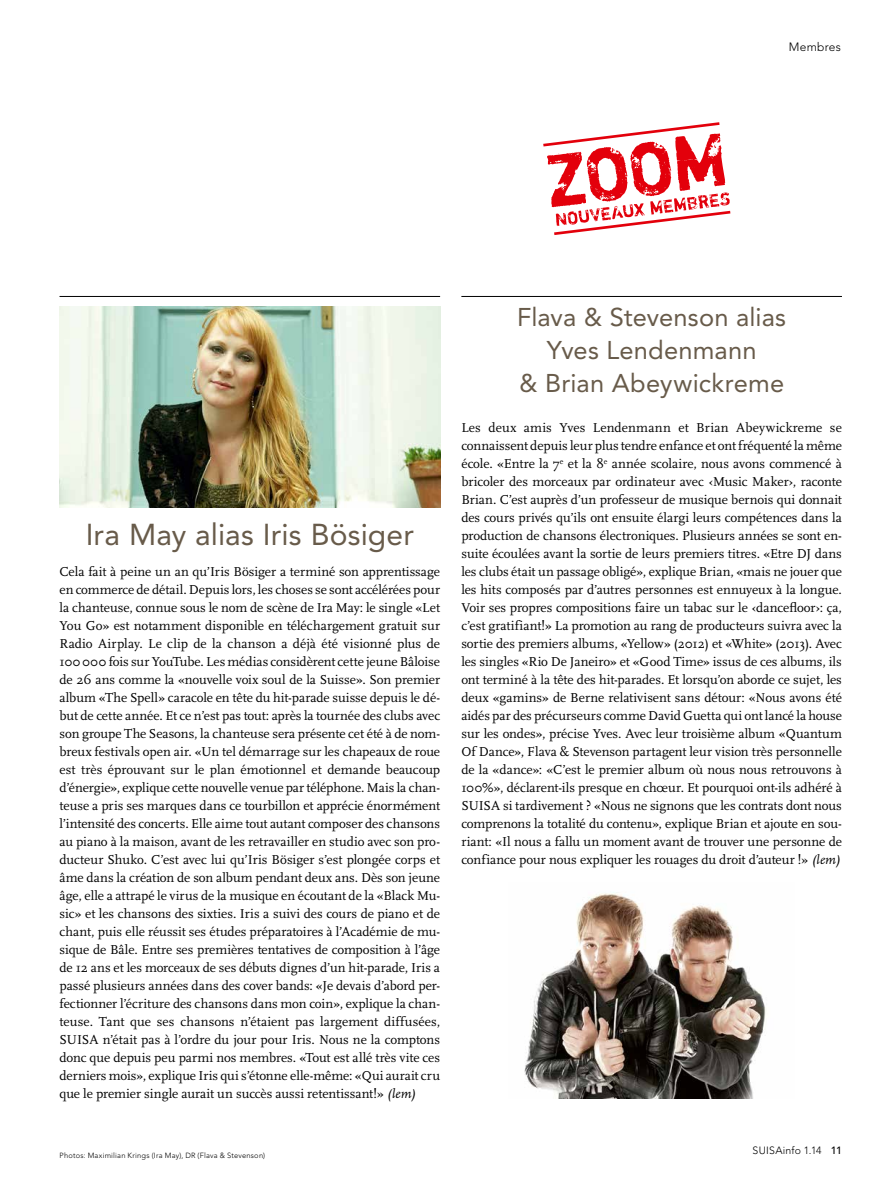
<style>
.page{position:relative;width:893px;height:1191px;background:#fff}
.page>*{position:absolute;margin:0;border:0;box-sizing:border-box;transform-origin:0 0}
.t1{font:30px "Avenir";letter-spacing:.005em;color:#685b4a}
.t2{font:25.5px/33px "Avenir";letter-spacing:.005em;color:#685b4a;text-align:center}
.t3{font:13.5px/18px "Scala";letter-spacing:-.01em;color:#000;text-align:justify}
.t4{font:300 12px "Avenir";letter-spacing:.02em;color:#000}
.t5{font:300 10.5px "Avenir";letter-spacing:.02em;color:#000}
.t6{font:300 7.5px "Avenir";letter-spacing:.025em;color:#000}
.s1{font-style:italic}
.s2{font-weight:500}
</style>
<div class="page">
<hr style="left:60px;top:296px;width:380px;height:1px;background:#000">
<hr style="left:461px;top:296px;width:381px;height:1px;background:#000">
<svg style="left:543px;top:122px;width:188px;height:113px"></svg>
<img style="left:524px;top:892px;width:242px;height:206px">
<img style="left:60px;top:306px;width:380px;height:201px">
<p class="t4" style="left:789px;top:39px;width:53px">Membres</p>
<h1 class="t1" style="left:86px;top:517px;width:330px">Ira May alias Iris Bösiger</h1>
<p class="t3" style="left:60px;top:563px;width:382px">Cela fait à peine un an qu’Iris Bösiger a terminé son apprentissage en commerce de détail. Depuis lors, les choses se sont accélérées pour la chanteuse, connue sous le nom de scène de Ira May: le single «Let You Go» est notamment disponible en téléchargement gratuit sur Radio Airplay. Le clip de la chanson a déjà été visionné plus de 100000 fois sur YouTube. Les médias considèrent cette jeune Bâloise de 26 ans comme la «nouvelle voix soul de la Suisse». Son premier album «The Spell» caracole en tête du hit-parade suisse depuis le dé&shy;but de cette année. Et ce n’est pas tout: après la tournée des clubs avec son groupe The Seasons, la chanteuse sera présente cet été à de nom&shy;breux festivals open air. «Un tel démarrage sur les chapeaux de roue est très éprouvant sur le plan émotionnel et demande beaucoup d’énergie», explique cette nouvelle venue par téléphone. Mais la chan&shy;teuse a pris ses marques dans ce tourbillon et apprécie énormément l’intensité des concerts. Elle aime tout autant composer des chansons au piano à la maison, avant de les retravailler en studio avec son pro&shy;ducteur Shuko. C’est avec lui qu’Iris Bösiger s’est plongée corps et âme dans la création de son album pendant deux ans. Dès son jeune âge, elle a attrapé le virus de la musique en écoutant de la «Black Mu&shy;sic» et les chansons des sixties. Iris a suivi des cours de piano et de chant, puis elle réussit ses études préparatoires à l’Académie de mu&shy;sique de Bâle. Entre ses premières tentatives de composition à l’âge de 12 ans et les morceaux de ses débuts dignes d’un hit-parade, Iris a passé plusieurs années dans des cover bands: «Je devais d’abord per&shy;fectionner l’écriture des chansons dans mon coin», explique la chan&shy;teuse. Tant que ses chansons n’étaient pas largement diffusées, SUISA n’était pas à l’ordre du jour pour Iris. Nous ne la comptons donc que depuis peu parmi nos membres. «Tout est allé très vite ces derniers mois», explique Iris qui s’étonne elle-même: «Qui aurait cru que le premier single aurait un succès aussi retentissant!» <span class="s1">(lem)</span></p>
<p class="t6" style="left:60px;top:1150px;width:207px">Photos: Maximilian Krings (Ira May), DR (Flava &amp; Stevenson)</p>
<h2 class="t2" style="left:517px;top:301px;width:270px">Flava &amp; Stevenson alias<br>Yves Lendenmann<br>&amp; Brian Abeywickreme</h2>
<p class="t3" style="left:461px;top:419px;width:382px">Les deux amis Yves Lendenmann et Brian Abeywickreme se connaissent depuis leur plus tendre enfance et ont fréquenté la même école. «Entre la 7<sup>e</sup> et la 8<sup>e</sup> année scolaire, nous avons commencé à bricoler des morceaux par ordinateur avec ‹Music Maker›, raconte Brian. C’est auprès d’un professeur de musique bernois qui donnait des cours privés qu’ils ont ensuite élargi leurs compétences dans la production de chansons électroniques. Plusieurs années se sont en&shy;suite écoulées avant la sortie de leurs premiers titres. «Etre DJ dans les clubs était un passage obligé», explique Brian, «mais ne jouer que les hits composés par d’autres personnes est ennuyeux à la longue.<br>Voir ses propres compositions faire un tabac sur le ‹dancefloor›: ça, c’est gratifiant!» La promotion au rang de producteurs suivra avec la sortie des premiers albums, «Yellow» (2012) et «White» (2013). Avec les singles «Rio De Janeiro» et «Good Time» issus de ces albums, ils ont terminé à la tête des hit-parades. Et lorsqu’on aborde ce sujet, les deux «gamins» de Berne relativisent sans détour: «Nous avons été aidés par des précurseurs comme David Guetta qui ont lancé la house sur les ondes», précise Yves. Avec leur troisième album «Quantum Of Dance», Flava &amp; Stevenson partagent leur vision très personnelle de la «dance»: «C’est le premier album où nous nous retrouvons à 100%», déclarent-ils presque en chœur. Et pourquoi ont-ils adhéré à SUISA si tardivement ? «Nous ne signons que les contrats dont nous comprenons la totalité du contenu», explique Brian et ajoute en sou&shy;riant: «Il nous a fallu un moment avant de trouver une personne de confiance pour nous expliquer les rouages du droit d’auteur !» <span class="s1">(lem)</span></p>
<p class="t5" style="left:753px;top:1144px;width:91px">SUISAinfo 1.14 <span class="s2">11</span></p>
</div>
